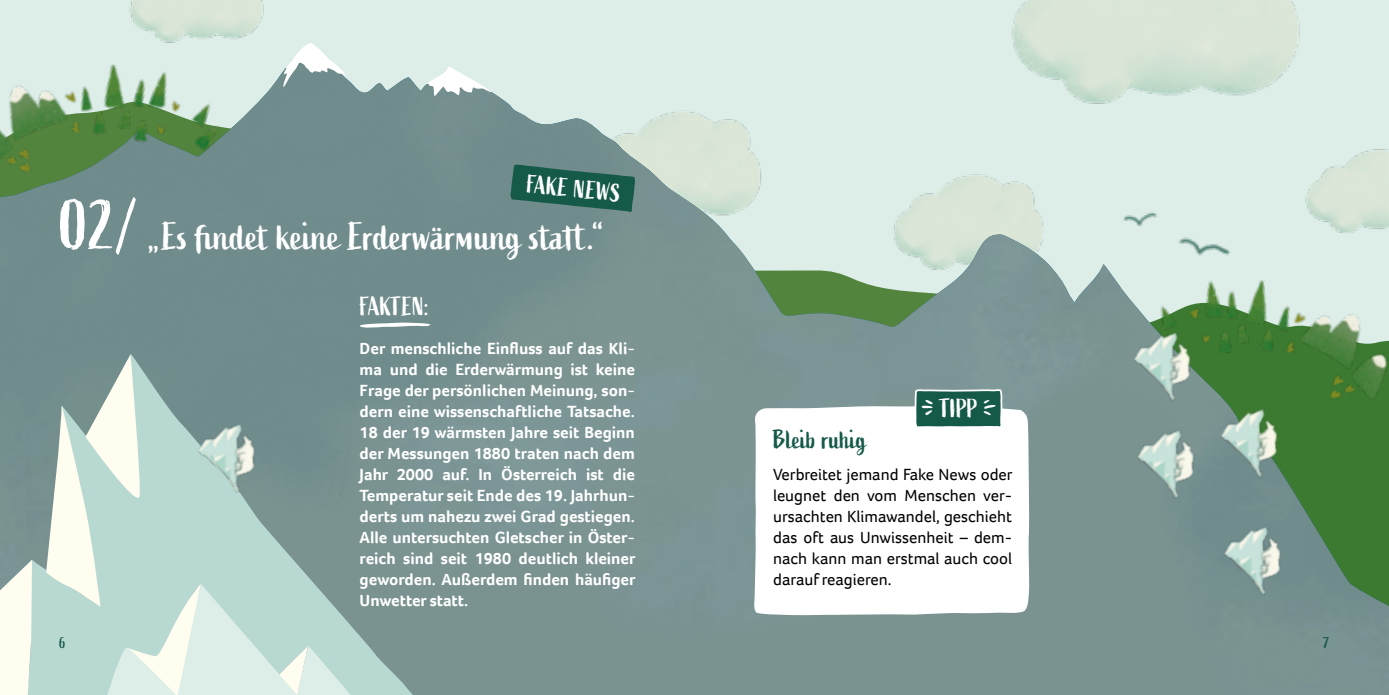
<style>
.page{position:relative;width:1389px;height:695px;background:#fff}
.page>*{position:absolute;margin:0;border:0;box-sizing:border-box;transform-origin:0 0}
.t1{font:38.5px "Active";color:#fff}
.t2{font:26.25px "Active";letter-spacing:-.01em;color:#fff}
.t3{font:26.25px "Active";color:#155949}
.t4{font:25.2px "Active";color:#fff}
.t5{font:700 16.62px/21px "Foco";color:#fff;text-align:justify}
.t6{font:16.62px/21px "Foco";color:#000;text-align:justify}
.t7{font:15.75px "Active";color:#155949}
.s1{font-size:70px}
</style>
<div class="page">
<div style="left:0;top:0;width:1389px;height:689px;background:linear-gradient(to right,#def0ed,#dbe9de)"></div>
<img style="left:129px;top:0;width:135px;height:36px">
<img style="left:0;top:45px;width:1389px;height:649px">
<svg style="left:754px;top:405px;width:275px;height:210px"></svg>
<svg style="left:283px;top:43px;width:63px;height:44px"></svg>
<svg style="left:426px;top:66px;width:66px;height:30px"></svg>
<svg style="left:26px;top:350px;width:401px;height:344px;background:#7e9997"></svg>
<svg style="left:0;top:559px;width:32px;height:135px"></svg>
<svg style="left:46px;top:354px;width:316px;height:340px;background:#adc6c1"></svg>
<img style="left:1120px;top:312px;width:99px;height:98px">
<img style="left:1123px;top:409px;width:99px;height:99px">
<img style="left:1207px;top:388px;width:98px;height:99px">
<img style="left:1210px;top:506px;width:99px;height:99px">
<img style="left:184px;top:403px;width:99px;height:99px">
<img style="left:0;top:11px;width:244px;height:238px">
<img style="left:1120px;top:205px;width:113px;height:55px">
<svg style="left:360px;top:322px;width:70px;height:5px"></svg>
<svg style="left:510px;top:164px;width:126px;height:48px;background:#30685d"></svg>
<svg style="left:914px;top:388px;width:89px;height:41px;background:#3d7468"></svg>
<h3 class="t4" style="left:528px;top:169px;width:96px;rotate:6deg">FAKE NEWS</h3>
<h1 class="t1" style="left:60px;top:214px;width:547px"><span class="s1">02/</span> „Es findet keine Erderwärmung statt.“</h1>
<h2 class="t2" style="left:360px;top:292px;width:71px">FAKTEN:</h2>
<p class="t5" style="left:360px;top:337px;width:277px">Der menschliche Einfluss auf das Kli&shy;ma und die Erderwärmung ist keine Frage der persönlichen Meinung, son&shy;dern eine wissenschaftliche Tatsache.<br>18 der 19 wärmsten Jahre seit Beginn der Messungen 1880 traten nach dem Jahr 2000 auf. In Österreich ist die Temperatur seit Ende des 19. Jahrhun&shy;derts um nahezu zwei Grad gestiegen.<br>Alle untersuchten Gletscher in Öster&shy;reich sind seit 1980 deutlich kleiner geworden. Außerdem finden häufiger Unwetter statt.</p>
<h2 class="t2" style="left:940px;top:393px;width:40px">TIPP</h2>
<h2 class="t3" style="left:773px;top:424px;width:95px">Bleib ruhig</h2>
<p class="t6" style="left:773px;top:463px;width:241px">Verbreitet jemand Fake News oder leugnet den vom Menschen ver&shy;ursachten Klimawandel, geschieht das oft aus Unwissenheit – dem&shy;nach kann man erstmal auch cool darauf reagieren.</p>
<p class="t7" style="left:60px;top:634px;width:8px">6</p>
<p class="t7" style="left:1323px;top:634px;width:8px">7</p>
</div>
